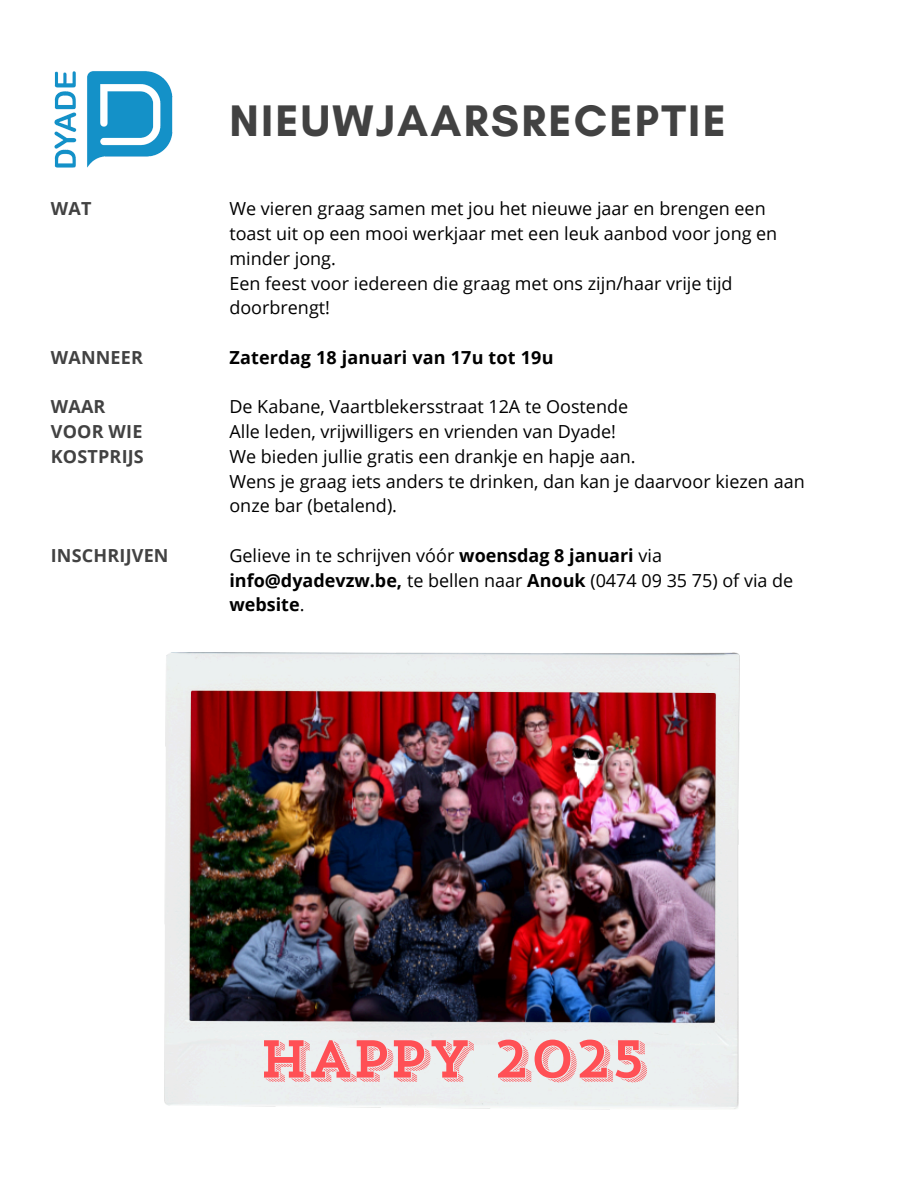
<style>
.page{position:relative;width:918px;height:1188px;background:#fff}
.page>*{position:absolute;margin:0;border:0;box-sizing:border-box;transform-origin:0 0}
.t1{font:53.1px "Trend Slab Four";letter-spacing:-.025em;color:#ff5055}
.t2{font:700 45px "Glacial Indifference";letter-spacing:.05em;color:#424242}
.t3{font:18px/24.8px "Open Sans";color:#000}
.t4{font:700 18px/24.8px "Open Sans";letter-spacing:.01em;color:#424242}
.t5{font:700 18px "Open Sans";letter-spacing:.01em;color:#000}
.s1{font-weight:700}
</style>
<div class="page">
<img style="left:54px;top:71px;width:119px;height:97px">
<img style="left:164px;top:652px;width:576px;height:458px">
<h2 class="t4" style="left:51px;top:196px;width:42px">WAT</h2>
<h3 class="t4" style="left:51px;top:345px;width:94px">WANNEER</h3>
<h3 class="t4" style="left:51px;top:394px;width:95px">WAAR<br>VOOR WIE<br>KOSTPRIJS</h3>
<h3 class="t4" style="left:51px;top:543px;width:119px">INSCHRIJVEN</h3>
<p class="t2" style="left:229px;top:93px;width:498px">NIEUWJAARSRECEPTIE</p>
<h3 class="t3" style="left:229px;top:196px;width:538px">We vieren graag samen met jou het nieuwe jaar en brengen een</h3>
<p class="t3" style="left:229px;top:221px;width:549px">toast uit op een mooi werkjaar met een leuk aanbod voor jong en</p>
<p class="t3" style="left:229px;top:246px;width:108px">minder jong.</p>
<p class="t3" style="left:229px;top:270px;width:505px">Een feest voor iedereen die graag met ons zijn/haar vrije tijd doorbrengt!</p>
<p class="t5" style="left:229px;top:345px;width:326px">Zaterdag 18 januari van 17u tot 19u</p>
<h4 class="t3" style="left:229px;top:394px;width:400px">De Kabane, Vaartblekersstraat 12A te Oostende</h4>
<p class="t3" style="left:229px;top:419px;width:388px">Alle leden, vrijwilligers en vrienden van Dyade!</p>
<p class="t3" style="left:229px;top:444px;width:408px">We bieden jullie gratis een drankje en hapje aan.</p>
<p class="t3" style="left:229px;top:468px;width:577px">Wens je graag iets anders te drinken, dan kan je daarvoor kiezen aan onze bar (betalend).</p>
<p class="t3" style="left:229px;top:543px;width:565px">Gelieve in te schrijven vóór <span class="s1">woensdag 8 januari</span> via <span class="s1">info@dyadevzw.be,</span> te bellen naar <span class="s1">Anouk</span> (0474 09 35 75) of via de <span class="s1">website</span>.</p>
<p class="t1" style="left:258px;top:1038px;width:390px">Happy 2025</p>
</div>
